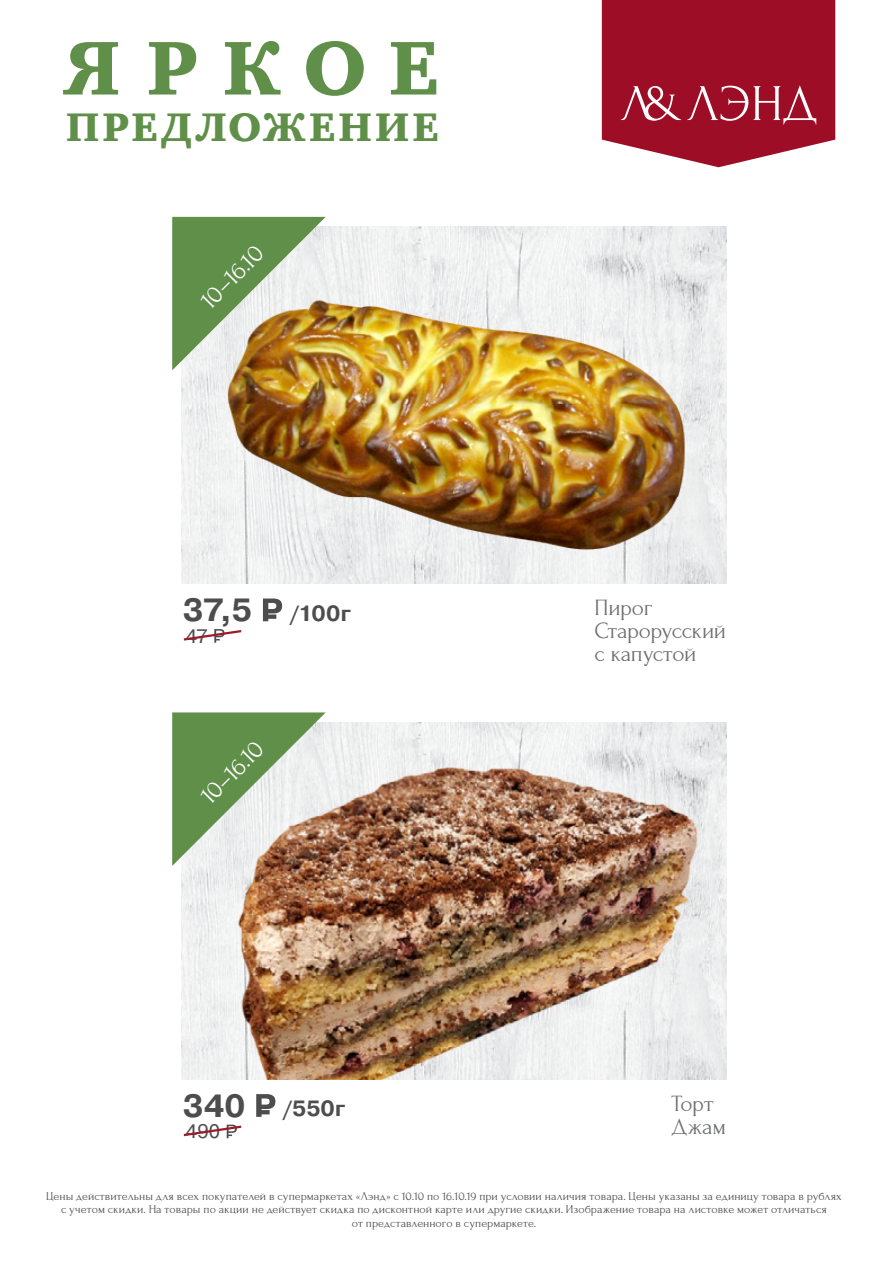
<style>
.page{position:relative;width:893px;height:1263px;background:#fff}
.page>*{position:absolute;margin:0;border:0;box-sizing:border-box;transform-origin:0 0}
.t1{font:78.15px "Charter Black C";letter-spacing:.305em;color:#5f8f49}
.t2{font:40.95px "Charter Black C";letter-spacing:.075em;color:#5f8f49}
.t3{font:25.5px "Forum";color:#fff}
.t4{font:23.25px/23px "Forum";letter-spacing:-.02em;color:#6d6e71}
.t5{font:700 22.05px "Pragmatica";color:#4d4d4f}
.t6{font:19.5px "Pragmatica";color:#4d4d4f}
.t7{font:12px/13.5px "Forum";letter-spacing:.005em;color:#4d4d4f;text-align:center}
.s1{font-size:32.1px}
</style>
<div class="page">
<svg style="left:602px;top:0;width:233px;height:167px;background:#a9293f"></svg>
<img style="left:182px;top:227px;width:544px;height:357px">
<img style="left:182px;top:722px;width:544px;height:357px">
<img style="left:210px;top:226px;width:495px;height:358px">
<svg style="left:263px;top:598px;width:19px;height:23px"></svg>
<svg style="left:183px;top:629px;width:59px;height:14px"></svg>
<img style="left:172px;top:217px;width:154px;height:153px">
<svg style="left:256px;top:1094px;width:19px;height:23px"></svg>
<svg style="left:183px;top:1124px;width:59px;height:14px"></svg>
<svg style="left:172px;top:712px;width:154px;height:154px"></svg>
<h1 class="t1" style="left:63px;top:24px;width:377px">ЯРКОЕ</h1>
<h2 class="t2" style="left:66px;top:104px;width:374px">ПРЕДЛОЖЕНИЕ</h2>
<h3 class="t3" style="left:195px;top:294px;width:79px;rotate:-45deg">10–16.10</h3>
<h3 class="t5" style="left:183px;top:599px;width:169px"><span class="s1">37,5</span> /100г</h3>
<h3 class="t6" style="left:186px;top:624px;width:23px">47</h3>
<h3 class="t3" style="left:195px;top:790px;width:79px;rotate:-45deg">10–16.10</h3>
<h3 class="t5" style="left:183px;top:1094px;width:164px"><span class="s1">340</span> /550г</h3>
<h3 class="t6" style="left:186px;top:1119px;width:36px">490</h3>
<h3 class="t4" style="left:595px;top:596px;width:133px">Пирог<br>Старорусский с капустой</h3>
<h3 class="t4" style="left:671px;top:1092px;width:56px">Торт<br>Джам</h3>
<p class="t7" style="left:46px;top:1189px;width:797px">Цены действительны для всех покупателей в супермаркетах «Лэнд» с 10.10 по 16.10.19 при условии наличия товара. Цены указаны за единицу товара в рублях с учетом скидки. На товары по акции не действует скидка по дисконтной карте или другие скидки. Изображение товара на листовке может отличаться<br>от представленного в супермаркете.</p>
</div>
